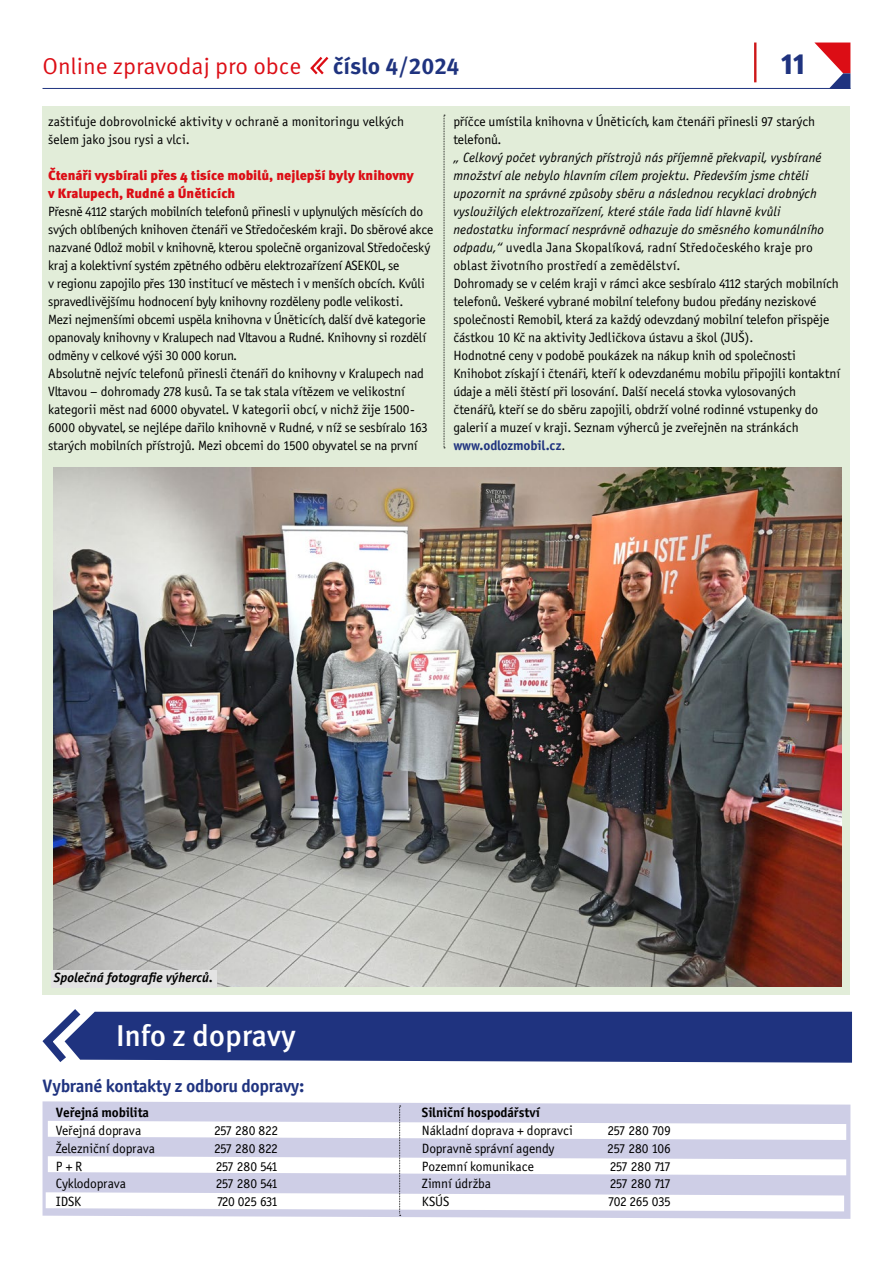
<style>
.page{position:relative;width:893px;height:1263px;background:#fff}
.page>*{position:absolute;margin:0;border:0;box-sizing:border-box;transform-origin:0 0}
.t1{font:500 30px "Meta Pro";letter-spacing:-.01em;color:#fff}
.t2{font:900 28.95px "Meta Pro";color:#1f337f}
.t3{font:22.95px "Meta Pro";color:#dc0d15}
.t4{font:700 22.95px "Meta Pro";color:#1f337f}
.t5{font:18px "Officina Sans Bold ITC";letter-spacing:-.02em;color:#1f337f}
.t6{font:13.5px/18px "Officina Sans Book ITC";letter-spacing:-.01em;color:#000}
.t7{font:900 13.5px/18px "Meta Pro";color:#dc0d15}
.t8{font:13.5px "Officina Sans Bold ITC";letter-spacing:-.01em;color:#000}
.t9{font:italic 13.5px "Officina Sans Bold ITC";color:#000}
.t10{font:13.5px "Officina Sans Book ITC";letter-spacing:-.045em;color:#000}
.t11{font:13.5px "Officina Sans Book ITC";letter-spacing:-.07em;color:#000}
.t12{font:13.5px "Officina Sans Bold ITC";letter-spacing:-.01em;color:#1f337f}
.t13{font:13.5px "Officina Sans Book ITC";letter-spacing:-.05em;color:#000}
.t14{font:13.5px "Officina Sans Book ITC";letter-spacing:-.035em;color:#000}
.s1{font-style:italic}
.s2{font-family:"Officina Sans Book ITC";color:#000}
</style>
<div class="page">
<svg style="left:815px;top:43px;width:35px;height:45px"></svg>
<hr style="left:43px;top:88px;width:807px;height:1px;background:#1f337f">
<hr style="left:754px;top:43px;width:2px;height:39px;background:#cd1719">
<svg style="left:310px;top:57px;width:19px;height:18px"></svg>
<div style="left:43px;top:106px;width:807px;height:889px;background:#e2edd9"></div>
<svg style="left:42px;top:1009px;width:810px;height:54px;background:#394b8e"></svg>
<svg style="left:43px;top:1101px;width:807px;height:118px;fill:#d5d5e9"></svg>
<svg style="left:46px;top:1106px;width:800px;height:110px"></svg>
<img style="left:53px;top:468px;width:788px;height:518px">
<div style="left:52px;top:970px;width:165px;height:18px;background:#e3e3e3"></div>
<svg style="left:444px;top:115px;width:1px;height:333px"></svg>
<h3 class="t3" style="left:43px;top:49px;width:260px">Online zpravodaj pro obce</h3>
<h3 class="t4" style="left:333px;top:49px;width:128px">číslo 4/2024</h3>
<h2 class="t2" style="left:781px;top:41px;width:26px">11</h2>
<p class="t6" style="left:48px;top:112px;width:357px">zaštiťuje dobrovolnické aktivity v ochraně a monitoringu velkých šelem jako jsou rysi a vlci.</p>
<p class="t7" style="left:48px;top:165px;width:367px">Čtenáři vysbírali přes 4 tisíce mobilů, nejlepší byly knihovny v Kralupech, Rudné a Úněticích</p>
<p class="t6" style="left:48px;top:202px;width:387px">Přesně 4112 starých mobilních telefonů přinesli v uplynulých měsících do svých oblíbených knihoven čtenáři ve Středočeském kraji. Do sběrové akce nazvané Odlož mobil v knihovně, kterou společně organizoval Středočeský kraj a kolektivní systém zpětného odběru elektrozařízení ASEKOL, se<br>v regionu zapojilo přes 130 institucí ve městech i v menších obcích. Kvůli spravedlivějšímu hodnocení byly knihovny rozděleny podle velikosti.<br>Mezi nejmenšími obcemi uspěla knihovna v Úněticích, další dvě kategorie opanovaly knihovny v Kralupech nad Vltavou a Rudné. Knihovny si rozdělí odměny v celkové výši 30 000 korun.<br>Absolutně nejvíc telefonů přinesli čtenáři do knihovny v Kralupech nad Vltavou – dohromady 278 kusů. Ta se tak stala vítězem ve velikostní kategorii měst nad 6000 obyvatel. V kategorii obcí, v nichž žije 1500- 6000 obyvatel, se nejlépe dařilo knihovně v Rudné, v níž se sesbíralo 163 starých mobilních přístrojů. Mezi obcemi do 1500 obyvatel se na první</p>
<p class="t6" style="left:453px;top:112px;width:363px">příčce umístila knihovna v Úněticích, kam čtenáři přinesli 97 starých telefonů.</p>
<p class="t6" style="left:453px;top:148px;width:388px"><span class="s1">„ Celkový počet vybraných přístrojů nás příjemně překvapil, vysbírané množství ale nebylo hlavním cílem projektu. Především jsme chtěli upozornit na správné způsoby sběru a následnou recyklaci drobných vysloužilých elektrozařízení, které stále řada lidí hlavně kvůli nedostatku informací nesprávně odhazuje do směsného komunálního odpadu,“</span> uvedla Jana Skopalíková, radní Středočeského kraje pro oblast životního prostředí a zemědělství.<br>Dohromady se v celém kraji v rámci akce sesbíralo 4112 starých mobilních telefonů. Veškeré vybrané mobilní telefony budou předány neziskové společnosti Remobil, která za každý odevzdaný mobilní telefon přispěje částkou 10 Kč na aktivity Jedličkova ústavu a škol (JUŠ).<br>Hodnotné ceny v podobě poukázek na nákup knih od společnosti Knihobot získají i čtenáři, kteří k odevzdanému mobilu připojili kontaktní údaje a měli štěstí při losování. Další necelá stovka vylosovaných čtenářů, kteří se do sběru zapojili, obdrží volné rodinné vstupenky do galerií a muzeí v kraji. Seznam výherců je zveřejněn na stránkách</p>
<p class="t12" style="left:453px;top:437px;width:111px">www.odlozmobil.cz<span class="s2">.</span></p>
<p class="t9" style="left:54px;top:970px;width:161px">Společná fotografie výherců.</p>
<h1 class="t1" style="left:116px;top:1013px;width:181px">Info z dopravy</h1>
<h3 class="t5" style="left:43px;top:1075px;width:263px">Vybrané kontakty z odboru dopravy:</h3>
<p class="t8" style="left:56px;top:1103px;width:95px">Veřejná mobilita</p>
<p class="t8" style="left:422px;top:1103px;width:120px">Silniční hospodářství</p>
<p class="t6" style="left:56px;top:1121px;width:87px">Veřejná doprava</p>
<p class="t6" style="left:214px;top:1121px;width:65px">257 280 822</p>
<p class="t6" style="left:422px;top:1121px;width:153px">Nákladní doprava + dopravci</p>
<p class="t6" style="left:607px;top:1121px;width:65px">257 280 709</p>
<p class="t6" style="left:56px;top:1139px;width:101px">Železniční doprava</p>
<p class="t6" style="left:214px;top:1139px;width:65px">257 280 822</p>
<p class="t6" style="left:422px;top:1139px;width:134px">Dopravně správní agendy</p>
<p class="t6" style="left:607px;top:1139px;width:65px">257 280 106</p>
<p class="t6" style="left:56px;top:1157px;width:28px">P + R</p>
<p class="t10" style="left:216px;top:1158px;width:64px">257 280 541</p>
<p class="t6" style="left:422px;top:1157px;width:114px">Pozemní komunikace</p>
<p class="t11" style="left:610px;top:1158px;width:63px">257 280 717</p>
<p class="t6" style="left:56px;top:1175px;width:72px">Cyklodoprava</p>
<p class="t10" style="left:216px;top:1176px;width:64px">257 280 541</p>
<p class="t6" style="left:422px;top:1175px;width:71px">Zimní údržba</p>
<p class="t11" style="left:610px;top:1176px;width:63px">257 280 717</p>
<p class="t6" style="left:56px;top:1193px;width:27px">IDSK</p>
<p class="t13" style="left:217px;top:1194px;width:63px">720 025 631</p>
<p class="t6" style="left:422px;top:1193px;width:29px">KSÚS</p>
<p class="t14" style="left:608px;top:1194px;width:65px">702 265 035</p>
</div>
